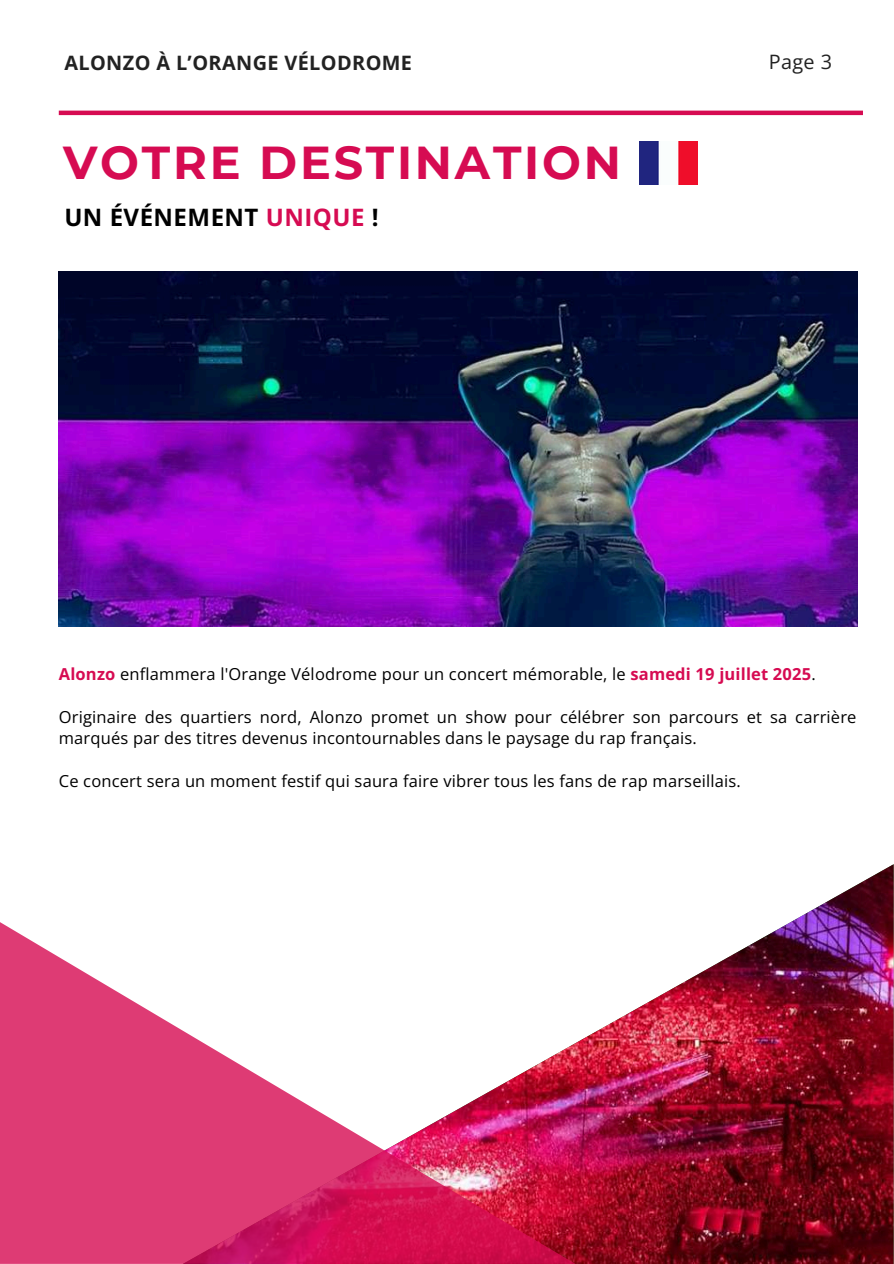
<style>
.page{position:relative;width:894px;height:1264px;background:#fff}
.page>*{position:absolute;margin:0;border:0;box-sizing:border-box;transform-origin:0 0}
.t1{font:700 46.05px "Montserrat";letter-spacing:.06em;color:#d60b52}
.t2{font:700 24px "Open Sans";letter-spacing:.02em;color:#000}
.t3{font:700 19.8px "Open Sans";letter-spacing:.02em;color:#222}
.t4{font:19.8px "Open Sans";color:#222}
.t5{font:16.5px/21.3px "Open Sans";letter-spacing:.01em;color:#000}
.s1{color:#d60b52}
.s2{font-weight:700;color:#d60b52}
</style>
<div class="page">
<img style="left:59px;top:272px;width:797px;height:354px">
<img style="left:575px;top:864px;width:318px;height:399px">
<svg style="left:0;top:922px;width:575px;height:341px"></svg>
<hr style="left:59px;top:111px;width:803px;height:4px;background:#d60b52">
<img style="left:639px;top:142px;width:58px;height:42px">
<p class="t3" style="left:64px;top:48px;width:349px">ALONZO À L’ORANGE VÉLODROME</p>
<p class="t4" style="left:768px;top:48px;width:65px">Page 3</p>
<h1 class="t1" style="left:63px;top:134px;width:559px">VOTRE DESTINATION</h1>
<h2 class="t2" style="left:64px;top:201px;width:315px">UN ÉVÉNEMENT <span class="s1">UNIQUE</span> !</h2>
<p class="t5" style="left:59px;top:663px;width:758px"><span class="s2">Alonzo</span> enflammera l'Orange Vélodrome pour un concert mémorable, le <span class="s2">samedi 19 juillet 2025</span>.</p>
<p class="t5" style="left:59px;top:706px;width:799px">Originaire des quartiers nord, Alonzo promet un show pour célébrer son parcours et sa carrière marqués par des titres devenus incontournables dans le paysage du rap français.</p>
<p class="t5" style="left:59px;top:770px;width:683px">Ce concert sera un moment festif qui saura faire vibrer tous les fans de rap marseillais.</p>
</div>
